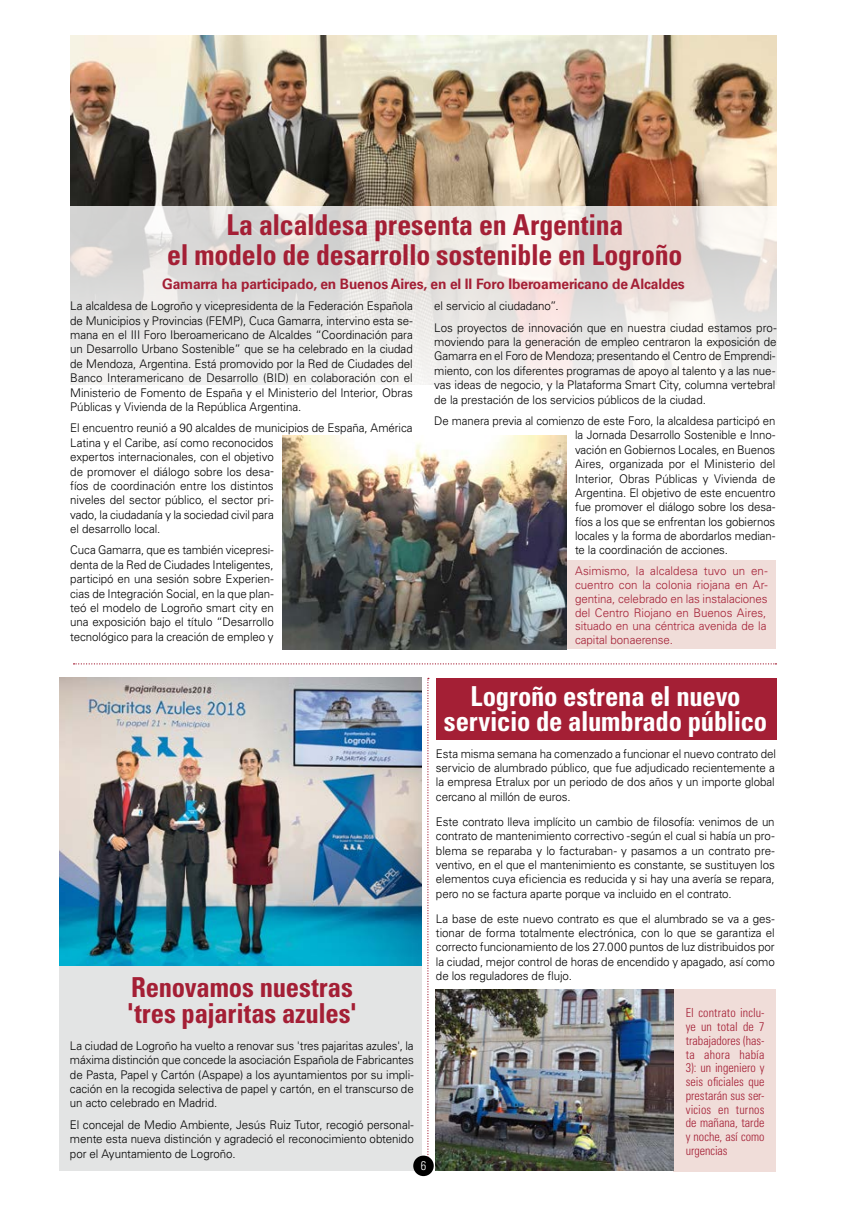
<style>
.page{position:relative;width:847px;height:1205px;background:#fff}
.page>*{position:absolute;margin:0;border:0;box-sizing:border-box;transform-origin:0 0}
.t1{font:700 condensed 28.75px/30px "Univers LT Std";letter-spacing:-.01em;color:#a41f35;text-align:center}
.t2{font:700 condensed 27.5px/25px "Univers LT Std";letter-spacing:-.01em;color:#fff;text-align:center}
.t3{font:700 condensed 27.5px/26.2px "Univers LT Std";letter-spacing:-.005em;color:#a41f35}
.t4{font:700 14.38px "Univers LT Std";letter-spacing:-.01em;color:#a41f35;scale:.96 1}
.t5{font:300 condensed 12.5px/13.8px "Univers LT Std";color:#a41f35;text-align:justify}
.t6{font:300 condensed 12.5px "Univers LT Std";color:#fff}
.t7{font:300 11.88px/14.4px "Univers LT Std";letter-spacing:-.005em;color:#000;text-align:justify}
.t8{font:300 11.88px/14.4px "Univers LT Std";letter-spacing:-.005em;color:#000;text-align:justify;scale:.96 1}
.t9{font:300 11.88px/13.8px "Univers LT Std";letter-spacing:-.01em;color:#a41f35;text-align:justify}
</style>
<div class="page">
<div style="left:557px;top:560px;width:219px;height:89px;background:#f0ddd9"></div>
<div style="left:673px;top:989px;width:103px;height:183px;background:#f0ddd9"></div>
<div style="left:60px;top:678px;width:362px;height:492px;background:#e3e4e4"></div>
<img style="left:70px;top:35px;width:706px;height:171px">
<svg style="left:70px;top:206px;width:707px;height:179px"></svg>
<svg style="left:427px;top:678px;width:2px;height:477px"></svg>
<img style="left:436px;top:989px;width:237px;height:181px">
<div style="left:436px;top:678px;width:340px;height:61px;background:#a41f35"></div>
<img style="left:60px;top:678px;width:361px;height:288px">
<svg style="left:74px;top:663px;width:702px;height:1px"></svg>
<img style="left:283px;top:436px;width:283px;height:213px">
<div style="left:413px;top:1155px;width:21px;height:21px;background:#000;border-radius:50%"></div>
<h1 class="t1" style="left:167px;top:210px;width:517px">La alcaldesa presenta en Argentina<br>el modelo de desarrollo sostenible en Logroño</h1>
<p class="t7" style="left:70px;top:299px;width:344px">La alcaldesa de Logroño y vicepresidenta de la Federación Española de Municipios y Provincias (FEMP), Cuca Gamarra, intervino esta se&shy;mana en el III Foro Iberoamericano de Alcaldes “Coordinación para un Desarrollo Urbano Sostenible” que se ha celebrado en la ciudad de Mendoza, Argentina. Está promovido por la Red de Ciudades del Banco Interamericano de Desarrollo (BID) en colaboración con el Ministerio de Fomento de España y el Ministerio del Interior, Obras Públicas y Vivienda de la República Argentina.</p>
<p class="t7" style="left:70px;top:421px;width:344px;text-align:left">El encuentro reunió a 90 alcaldes de municipios de España, América Latina y el Caribe, así como reconocidos<br>expertos internacionales, con el objetivo<br>de promover el diálogo sobre los desa-<br>fíos de coordinación entre los distintos<br>niveles del sector público, el sector pri-<br>vado, la ciudadanía y la sociedad civil para<br>el desarrollo local.</p>
<p class="t7" style="left:70px;top:543px;width:205px">Cuca Gamarra, que es también vicepresi&shy;denta de la Red de Ciudades Inteligentes, participó en una sesión sobre Experien&shy;cias de Integración Social, en la que plan&shy;teó el modelo de Logroño smart city en una exposición bajo el título “Desarrollo tecnológico para la creación de empleo y</p>
<p class="t4" style="left:162px;top:276px;width:546px">Gamarra ha participado, en Buenos Aires, en el II Foro Iberoamericano de Alcaldes</p>
<p class="t7" style="left:434px;top:295px;width:344px;line-height:21.5px">el servicio al ciudadano”.<br>Los proyectos de innovación que en nuestra ciudad estamos pro-</p>
<p class="t7" style="left:434px;top:335px;width:344px">moviendo para la generación de empleo centraron la exposición de Gamarra en el Foro de Mendoza; presentando el Centro de Emprendi&shy;miento, con los diferentes programas de apoyo al talento y a las nue&shy;vas ideas de negocio, y la Plataforma Smart City, columna vertebral de la prestación de los servicios públicos de la ciudad.</p>
<p class="t8" style="left:575px;top:414px;width:210px;text-indent:-141px">De manera previa al comienzo de este Foro, la alcaldesa participó en la Jornada Desarrollo Sostenible e Inno&shy;vación en Gobiernos Locales, en Buenos Aires, organizada por el Ministerio del Interior, Obras Públicas y Vivienda de Argentina. El objetivo de este encuentro fue promover el diálogo sobre los desa&shy;fíos a los que se enfrentan los gobiernos locales y la forma de abordarlos median&shy;te la coordinación de acciones.</p>
<p class="t9" style="left:575px;top:564px;width:194px">Asimismo, la alcaldesa tuvo un en&shy;cuentro con la colonia riojana en Ar&shy;gentina, celebrado en las instalaciones del Centro Riojano en Buenos Aires, situado en una céntrica avenida de la capital bonaerense.</p>
<h2 class="t3" style="left:127px;top:973px;width:231px">Renovamos nuestras 'tres pajaritas azules'</h2>
<p class="t7" style="left:70px;top:1038px;width:345px">La ciudad de Logroño ha vuelto a renovar sus 'tres pajaritas azules', la máxima distinción que concede la asociación Española de Fabricantes de Pasta, Papel y Cartón (Aspape) a los ayuntamientos por su impli&shy;cación en la recogida selectiva de papel y cartón, en el transcurso de un acto celebrado en Madrid.</p>
<p class="t7" style="left:70px;top:1117px;width:345px">El concejal de Medio Ambiente, Jesús Ruiz Tutor, recogió personal&shy;mente esta nueva distinción y agradeció el reconocimiento obtenido por el Ayuntamiento de Logroño.</p>
<p class="t6" style="left:421px;top:1158px;width:7px">6</p>
<h2 class="t2" style="left:444px;top:683px;width:325px">Logroño estrena el nuevo servicio de alumbrado público</h2>
<p class="t7" style="left:436px;top:746px;width:341px">Esta misma semana ha comenzado a funcionar el nuevo contrato del servicio de alumbrado público, que fue adjudicado recientemente a la empresa Etralux por un periodo de dos años y un importe global cercano al millón de euros.</p>
<p class="t7" style="left:436px;top:814px;width:340px">Este contrato lleva implícito un cambio de filosofía: venimos de un contrato de mantenimiento correctivo -según el cual si había un pro&shy;blema se reparaba y lo facturaban- y pasamos a un contrato pre&shy;ventivo, en el que el mantenimiento es constante, se sustituyen los elementos cuya eficiencia es reducida y si hay una avería se repara, pero no se factura aparte porque va incluido en el contrato.</p>
<p class="t7" style="left:436px;top:911px;width:340px">La base de este nuevo contrato es que el alumbrado se va a ges&shy;tionar de forma totalmente electrónica, con lo que se garantiza el correcto funcionamiento de los 27.000 puntos de luz distribuidos por la ciudad, mejor control de horas de encendido y apagado, así como de los reguladores de flujo.</p>
<p class="t5" style="left:686px;top:1006px;width:80px">El contrato inclu&shy;ye un total de 7 trabajadores (has&shy;ta ahora había 3): un ingeniero y seis oficiales que prestarán sus ser&shy;vicios en turnos de mañana, tarde y noche, así como urgencias</p>
</div>
